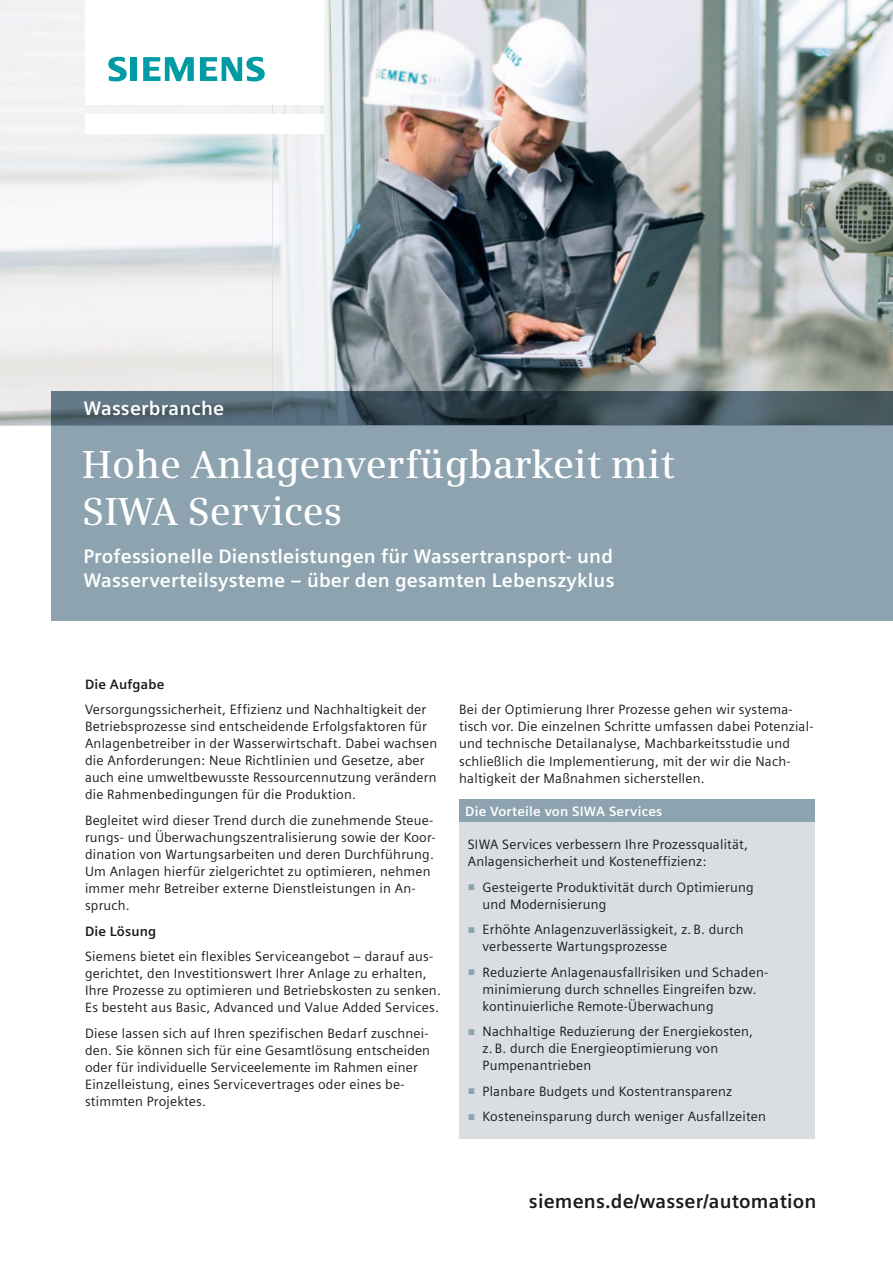
<style>
.page{position:relative;width:893px;height:1263px;background:#fff}
.page>*{position:absolute;margin:0;border:0;box-sizing:border-box;transform-origin:0 0}
.t1{font:600 39px/46.8px "Siemens Serif";color:#fff}
.t2{font:700 19.5px/23.4px "Siemens Sans";letter-spacing:.01em;color:#fff}
.t3{font:700 19.5px "Siemens Sans";letter-spacing:.01em;color:#1a1a18}
.t4{font:13.5px/17px "Siemens Sans";letter-spacing:.015em;color:#1a1a18}
.t5{font:700 13.5px "Siemens Sans";letter-spacing:.015em;color:#fff}
.t6{font:700 13.5px "Siemens Sans";letter-spacing:.015em;color:#1a1a18}
</style>
<div class="page">
<img style="left:272px;top:0;width:621px;height:391px">
<div style="left:85px;top:114px;width:238px;height:19px;background:#fff"></div>
<div style="left:85px;top:0;width:238px;height:105px;background:#fff"></div>
<svg style="left:108px;top:57px;width:19px;height:24px"></svg>
<div style="left:130px;top:57px;width:7px;height:24px;background:#009ba4"></div>
<svg style="left:143px;top:57px;width:51px;height:24px"></svg>
<svg style="left:200px;top:57px;width:65px;height:24px"></svg>
<div style="left:51px;top:425px;width:842px;height:196px;background:#8da3b0"></div>
<div style="left:459px;top:799px;width:356px;height:23px;background:#8da3b0"></div>
<div style="left:459px;top:822px;width:356px;height:316px;background:#dadee3"></div>
<svg style="left:51px;top:391px;width:842px;height:34px;background:#445760"></svg>
<h2 class="t2" style="left:83px;top:397px;width:142px">Wasserbranche</h2>
<h1 class="t1" style="left:82px;top:441px;width:594px">Hohe Anlagenverfügbarkeit mit<br>SIWA Services</h1>
<h2 class="t2" style="left:83px;top:545px;width:533px">Professionelle Dienstleistungen für Wassertransport- und<br>Wasserverteilsysteme – über den gesamten Lebenszyklus</h2>
<p class="t6" style="left:85px;top:676px;width:81px">Die Aufgabe</p>
<p class="t4" style="left:85px;top:701px;width:354px">Versorgungssicherheit, Effizienz und Nachhaltigkeit der Betriebsprozesse sind entscheidende Erfolgsfaktoren für Anlagenbetreiber in der Wasserwirtschaft. Dabei wachsen die Anforderungen: Neue Richtlinien und Gesetze, aber auch eine umweltbewusste Ressourcennutzung verändern die Rahmenbedingungen für die Produktion.</p>
<p class="t4" style="left:85px;top:812px;width:352px">Begleitet wird dieser Trend durch die zunehmende Steue&shy;rungs- und Überwachungszentralisierung sowie der Koor&shy;dination von Wartungsarbeiten und deren Durchführung.<br>Um Anlagen hierfür zielgerichtet zu optimieren, nehmen immer mehr Betreiber externe Dienstleistungen in An&shy;spruch.</p>
<p class="t6" style="left:85px;top:923px;width:73px">Die Lösung</p>
<p class="t4" style="left:85px;top:948px;width:357px">Siemens bietet ein flexibles Serviceangebot – darauf aus&shy;gerichtet, den Investitionswert Ihrer Anlage zu erhalten, Ihre Prozesse zu optimieren und Betriebskosten zu senken.<br>Es besteht aus Basic, Advanced und Value Added Services.</p>
<p class="t4" style="left:85px;top:1024px;width:347px">Diese lassen sich auf Ihren spezifischen Bedarf zuschnei&shy;den. Sie können sich für eine Gesamtlösung entscheiden oder für individuelle Serviceelemente im Rahmen einer Einzelleistung, eines Servicevertrages oder eines be&shy;stimmten Projektes.</p>
<p class="t4" style="left:459px;top:701px;width:356px">Bei der Optimierung Ihrer Prozesse gehen wir systema&shy;tisch vor. Die einzelnen Schritte umfassen dabei Potenzial&shy;und technische Detailanalyse, Machbarkeitsstudie und schließlich die Implementierung, mit der wir die Nach&shy;haltigkeit der Maßnahmen sicherstellen.</p>
<p class="t5" style="left:465px;top:803px;width:199px">Die Vorteile von SIWA Services</p>
<p class="t4" style="left:468px;top:836px;width:282px">SIWA Services verbessern Ihre Prozessqualität,<br>Anlagensicherheit und Kosteneffizienz:</p>
<p class="t4" style="left:483px;top:879px;width:273px">Gesteigerte Produktivität durch Optimierung und Modernisierung</p>
<p class="t4" style="left:483px;top:921px;width:262px">Erhöhte Anlagenzuverlässigkeit, z. B. durch verbesserte Wartungsprozesse</p>
<p class="t4" style="left:483px;top:964px;width:286px">Reduzierte Anlagenausfallrisiken und Schaden&shy;minimierung durch schnelles Eingreifen bzw. kontinuierliche Remote-Überwachung</p>
<p class="t4" style="left:483px;top:1023px;width:272px">Nachhaltige Reduzierung der Energiekosten, z. B. durch die Energieoptimierung von<br>Pumpenantrieben</p>
<p class="t4" style="left:483px;top:1078px;width:285px;line-height:25.5px">Planbare Budgets und Kostentransparenz<br>Kosteneinsparung durch weniger Ausfallzeiten</p>
<h2 class="t3" style="left:529px;top:1190px;width:289px">siemens.de/wasser/automation</h2>
</div>
